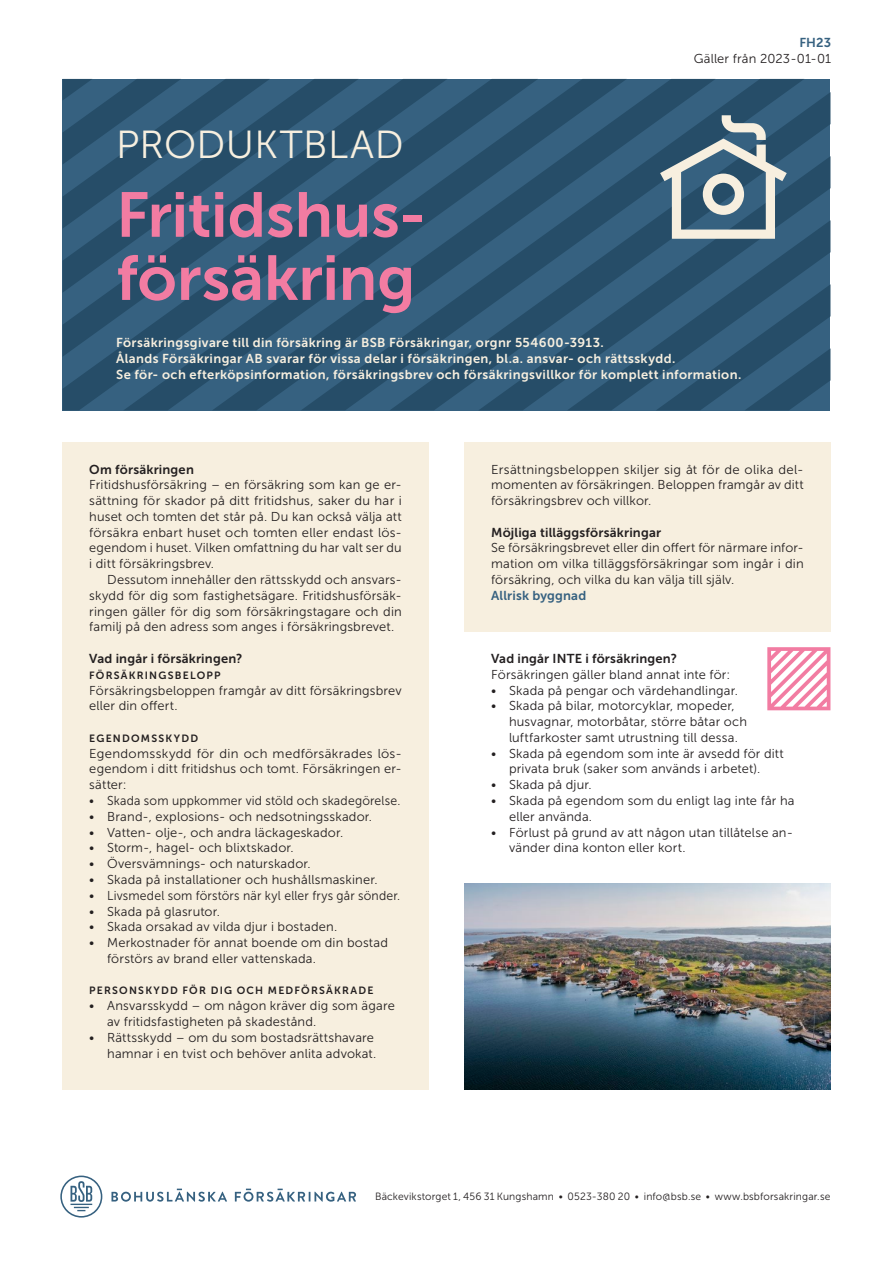
<style>
.page{position:relative;width:893px;height:1263px;background:#fff}
.page>*{position:absolute;margin:0;border:0;box-sizing:border-box;transform-origin:0 0}
.Huvudrubrik_produktb{font:63px "Museo Sans 700";color:#f27ca2}
.Stor_versal_rubrik_p{font:39px "Museo Sans 300";letter-spacing:.01em;color:#f7efdf}
.Brödtext_punkter{font:12.9px/15.8px "Museo Sans 300";letter-spacing:.015em;color:#231f20}
.Brödtext{font:12.9px/15.8px "Museo Sans 300";letter-spacing:.015em;color:#231f20;text-align:justify}
.Produktbladstext{font:12.9px "Museo Sans 700";letter-spacing:.03em;color:#f7efdf}
.Brödtext_indrag{font:12.9px/15.8px "Museo Sans 300";letter-spacing:.015em;color:#231f20;text-align:justify}
.Brödrubrik{font:12.9px "Museo Sans 700";letter-spacing:.015em;color:#231f20}
.Brödtext_punkter-2{font:12.9px "Museo Sans 300";letter-spacing:.015em;color:#231f20;scale:.95 1}
.Brödrubrik-2{font:12.9px "Museo Sans 700";letter-spacing:.015em;color:#366180}
.t1{font:10.5px "Museo Sans 300";letter-spacing:.015em;color:#231f20}
.Bröd-under-rubrik-ve{font:10.5px "Museo Sans 700";letter-spacing:.115em;color:#231f20}
</style>
<div class="page">
<svg style="left:60px;top:1175px;width:42px;height:42px"></svg>
<svg style="left:111px;top:1188px;width:116px;height:14px"></svg>
<svg style="left:235px;top:1188px;width:121px;height:14px"></svg>
<div style="left:63px;top:442px;width:366px;height:647px;background:#f7efdf"></div>
<div style="left:464px;top:442px;width:366px;height:189px;background:#f7efdf"></div>
<img style="left:464px;top:884px;width:366px;height:205px">
<svg style="left:63px;top:357px;width:60px;height:53px;background:#2c5572"></svg>
<svg style="left:123px;top:79px;width:504px;height:331px;background:#2d5673"></svg>
<svg style="left:63px;top:79px;width:384px;height:278px;background:#2d5673"></svg>
<svg style="left:390px;top:92px;width:440px;height:318px;background:#2d5673"></svg>
<svg style="left:478px;top:156px;width:352px;height:254px;background:#2e5774"></svg>
<svg style="left:767px;top:647px;width:63px;height:63px"></svg>
<svg style="left:660px;top:115px;width:127px;height:124px;background:#6b8594"></svg>
<p class="Stor_versal_rubrik_p" style="left:116px;top:123px;width:289px">PRODUKTBLAD</p>
<p class="Huvudrubrik_produktb" style="left:116px;top:180px;width:312px">Fritidshus-</p>
<p class="Huvudrubrik_produktb" style="left:116px;top:243px;width:301px">försäkring</p>
<p class="Brödrubrik-2" style="left:799px;top:36px;width:33px">FH23</p>
<p class="Brödtext" style="left:694px;top:51px;width:139px">Gäller från 2023-01-01</p>
<p class="Produktbladstext" style="left:116px;top:336px;width:489px">Försäkringsgivare till din försäkring är BSB Försäkringar, orgnr 554600-3913.</p>
<p class="Produktbladstext" style="left:116px;top:351px;width:561px">Ålands Försäkringar AB svarar för vissa delar i försäkringen, bl.a. ansvar- och rättsskydd.</p>
<p class="Produktbladstext" style="left:116px;top:367px;width:627px">Se för- och efterköpsinformation, försäkringsbrev och försäkringsvillkor för komplett information.</p>
<p class="Brödrubrik" style="left:89px;top:462px;width:106px">Om försäkringen</p>
<p class="Brödtext" style="left:89px;top:477px;width:314px">Fritidshusförsäkring – en försäkring som kan ge er&shy;sättning för skador på ditt fritidshus, saker du har i huset och tomten det står på. Du kan också välja att försäkra enbart huset och tomten eller endast lös&shy;egendom i huset. Vilken omfattning du har valt ser du i ditt försäkringsbrev.</p>
<p class="Brödtext_indrag" style="left:89px;top:572px;width:314px;text-indent:18px">Dessutom innehåller den rättsskydd och ansvars&shy;skydd för dig som fastighetsägare. Fritidshusförsäk&shy;ringen gäller för dig som försäkringstagare och din familj på den adress som anges i försäkringsbrevet.</p>
<p class="Brödrubrik" style="left:89px;top:651px;width:155px">Vad ingår i försäkringen?</p>
<p class="Bröd-under-rubrik-ve" style="left:89px;top:669px;width:133px">FÖRSÄKRINGSBELOPP</p>
<p class="Brödtext_punkter" style="left:89px;top:682px;width:314px">Försäkringsbeloppen framgår av ditt försäkringsbrev</p>
<p class="Brödtext_punkter" style="left:89px;top:698px;width:90px">eller din offert.</p>
<p class="Bröd-under-rubrik-ve" style="left:89px;top:732px;width:110px">EGENDOMSSKYDD</p>
<p class="Brödtext" style="left:89px;top:745px;width:314px">Egendomsskydd för din och medförsäkrades lös&shy;egendom i ditt fritidshus och tomt. Försäkringen er&shy;sätter:</p>
<p class="Brödtext_punkter-2" style="left:89px;top:794px;width:329px">• Skada som uppkommer vid stöld och skadegörelse.</p>
<p class="Brödtext_punkter" style="left:89px;top:809px;width:284px">• Brand-, explosions- och nedsotningsskador.</p>
<p class="Brödtext_punkter" style="left:89px;top:824px;width:256px">• Vatten- olje-, och andra läckageskador.</p>
<p class="Brödtext_punkter" style="left:89px;top:840px;width:206px">• Storm-, hagel- och blixtskador.</p>
<p class="Brödtext_punkter" style="left:89px;top:856px;width:223px">• Översvämnings- och naturskador.</p>
<p class="Brödtext_punkter" style="left:89px;top:872px;width:290px">• Skada på installationer och hushållsmaskiner.</p>
<p class="Brödtext_punkter" style="left:89px;top:887px;width:312px">• Livsmedel som förstörs när kyl eller frys går sönder.</p>
<p class="Brödtext_punkter" style="left:89px;top:903px;width:132px">• Skada på glasrutor.</p>
<p class="Brödtext_punkter" style="left:89px;top:919px;width:250px">• Skada orsakad av vilda djur i bostaden.</p>
<p class="Brödtext_punkter" style="left:107px;top:935px;width:282px;text-indent:-18px">• Merkostnader för annat boende om din bostad förstörs av brand eller vattenskada.</p>
<p class="Bröd-under-rubrik-ve" style="left:89px;top:985px;width:286px">PERSONSKYDD FÖR DIG OCH MEDFÖRSÄKRADE</p>
<p class="Brödtext_punkter" style="left:107px;top:998px;width:289px;text-indent:-18px">• Ansvarsskydd – om någon kräver dig som ägare av fritidsfastigheten på skadestånd.</p>
<p class="Brödtext_punkter" style="left:89px;top:1029px;width:289px;text-align:right">• Rättsskydd – om du som bostadsrättshavare hamnar i en tvist och behöver anlita advokat.</p>
<p class="Brödtext" style="left:491px;top:461px;width:314px">Ersättningsbeloppen skiljer sig åt för de olika del&shy;momenten av försäkringen. Beloppen framgår av ditt försäkringsbrev och villkor.</p>
<p class="Brödrubrik" style="left:491px;top:525px;width:172px">Möjliga tilläggsförsäkringar</p>
<p class="Brödtext" style="left:491px;top:540px;width:314px">Se försäkringsbrevet eller din offert för närmare infor&shy;mation om vilka tilläggsförsäkringar som ingår i din försäkring, och vilka du kan välja till själv.</p>
<p class="Brödrubrik-2" style="left:491px;top:588px;width:97px">Allrisk byggnad</p>
<p class="Brödrubrik" style="left:491px;top:651px;width:187px">Vad ingår INTE i försäkringen?</p>
<p class="Brödtext_punkter" style="left:491px;top:666px;width:241px">Försäkringen gäller bland annat inte för:</p>
<p class="Brödtext_punkter" style="left:491px;top:682px;width:248px">• Skada på pengar och värdehandlingar.</p>
<p class="Brödtext_punkter" style="left:509px;top:698px;width:240px;text-indent:-18px">• Skada på bilar, motorcyklar, mopeder, husvagnar, motorbåtar, större båtar och luftfarkoster samt utrustning till dessa.</p>
<p class="Brödtext_punkter" style="left:491px;top:745px;width:294px;text-align:center">• Skada på egendom som inte är avsedd för ditt privata bruk (saker som används i arbetet).</p>
<p class="Brödtext_punkter" style="left:491px;top:777px;width:102px">• Skada på djur.</p>
<p class="Brödtext_punkter" style="left:509px;top:793px;width:287px;text-indent:-18px">• Skada på egendom som du enligt lag inte får ha eller använda.</p>
<p class="Brödtext_punkter" style="left:509px;top:824px;width:285px;text-indent:-18px">• Förlust på grund av att någon utan tillåtelse an&shy;vänder dina konton eller kort.</p>
<p class="t1" style="left:375px;top:1190px;width:457px">Bäckevikstorget 1, 456 31 Kungshamn • 0523-380 20 • info@bsb.se • www.bsbforsakringar.se</p>
</div>
